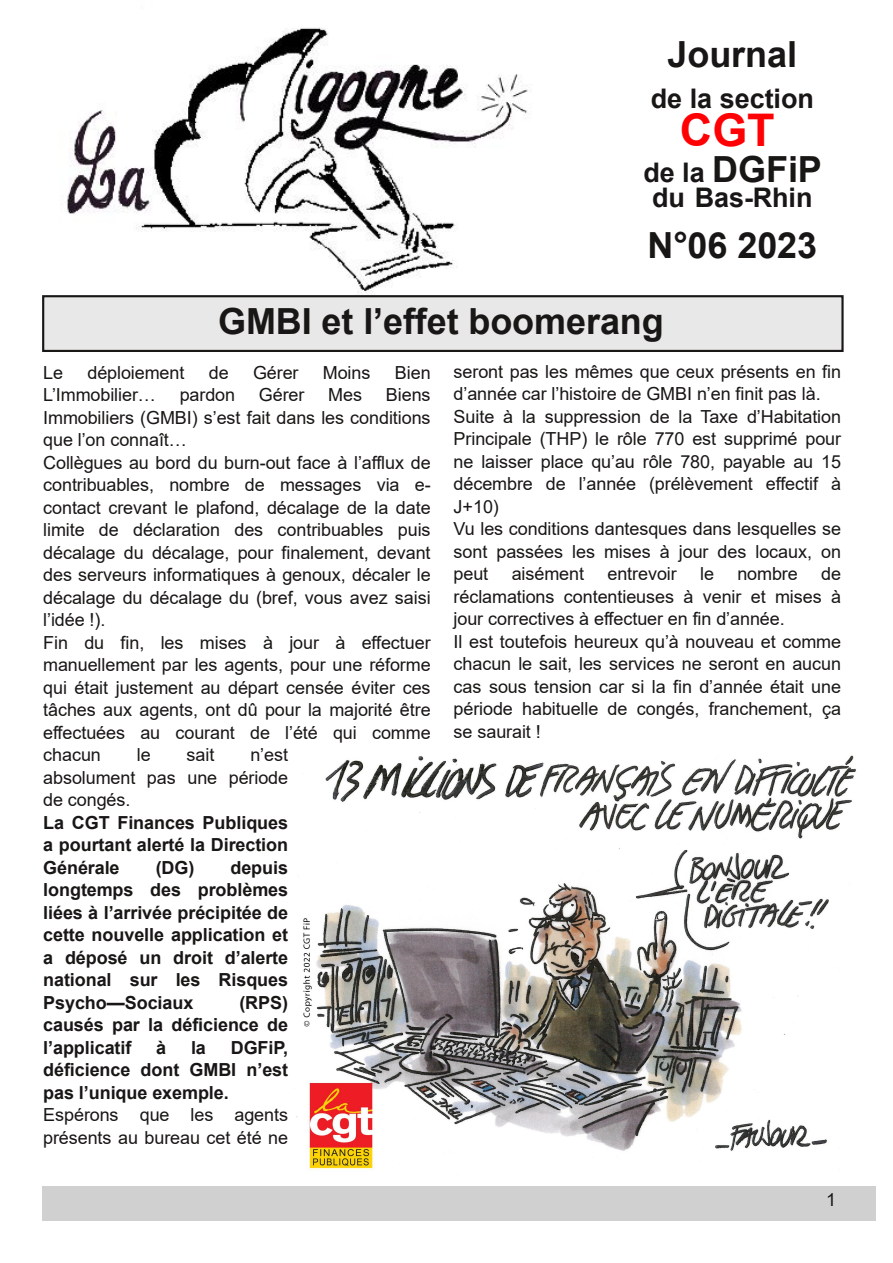
<style>
.page{position:relative;width:893px;height:1263px;background:#fff}
.page>*{position:absolute;margin:0;border:0;box-sizing:border-box;transform-origin:0 0}
.t1{font:700 45px "Arial";color:#ff0004}
.t2{font:700 36px/76.5px "Arial";color:#181715}
.t3{font:700 27px "Arial";color:#181715}
.t4{font:18px/22.5px "Arial";letter-spacing:-.005em;color:#181715}
.t5{font:700 18px/22.5px "Arial";color:#181715;text-align:justify}
.s1{font-size:27px}
</style>
<div class="page">
<img style="left:61px;top:28px;width:467px;height:267px">
<div style="left:43px;top:296px;width:800px;height:55px;background:#e8e8e8"></div>
<div style="left:42px;top:295px;width:802px;height:57px;border:2px solid #181715"></div>
<div style="left:42px;top:1186px;width:834px;height:34px;background:#d0d0d0"></div>
<img style="left:296px;top:755px;width:560px;height:416px">
<h2 class="t2" style="left:668px;top:17px;width:131px">Journal</h2>
<h3 class="t3" style="left:651px;top:83px;width:165px">de la section</h3>
<h1 class="t1" style="left:680px;top:106px;width:96px">CGT</h1>
<h2 class="t2" style="left:643px;top:131px;width:180px"><span class="s1">de la</span> DGFiP</h2>
<h3 class="t3" style="left:652px;top:183px;width:162px">du Bas-Rhin</h3>
<h2 class="t2" style="left:218px;top:207px;width:601px;text-indent:429px">N°06 2023<br>GMBI et l’effet boomerang</h2>
<p class="t4" style="left:43px;top:361px;width:21px">Le</p>
<p class="t4" style="left:87px;top:361px;width:98px">déploiement</p>
<p class="t4" style="left:209px;top:361px;width:21px">de</p>
<p class="t4" style="left:253px;top:361px;width:47px">Gérer</p>
<p class="t4" style="left:323px;top:361px;width:49px">Moins</p>
<p class="t4" style="left:395px;top:361px;width:37px">Bien</p>
<p class="t4" style="left:43px;top:384px;width:114px">L’Immobilier…</p>
<p class="t4" style="left:180px;top:384px;width:57px">pardon</p>
<p class="t4" style="left:259px;top:384px;width:47px">Gérer</p>
<p class="t4" style="left:328px;top:384px;width:35px">Mes</p>
<p class="t4" style="left:43px;top:384px;width:389px;text-indent:343px">Biens Immobiliers (GMBI) s’est fait dans les conditions que l’on connaît…<br>Collègues au bord du burn-out face à l’afflux de contribuables, nombre de messages via e&shy;contact crevant le plafond, décalage de la date limite de déclaration des contribuables puis décalage du décalage, pour finalement, devant des serveurs informatiques à genoux, décaler le décalage du décalage du (bref, vous avez saisi l’idée !).<br>Fin du fin, les mises à jour à effectuer manuellement par les agents, pour une réforme qui était justement au départ censée éviter ces tâches aux agents, ont dû pour la majorité être effectuées au courant de l’été qui comme chacun</p>
<p class="t4" style="left:43px;top:744px;width:246px;text-align:justify;text-indent:207px">n’est absolument pas une période de congés.</p>
<p class="t5" style="left:43px;top:811px;width:246px">La CGT Finances Publiques a pourtant alerté la Direction Générale</p>
<p class="t4" style="left:137px;top:744px;width:15px">le</p>
<p class="t4" style="left:187px;top:744px;width:29px">sait</p>
<p class="t5" style="left:43px;top:856px;width:247px;text-indent:113px">(DG) depuis longtemps des problèmes liées à l’arrivée précipitée de cette nouvelle application et a déposé un droit d’alerte national sur les Risques Psycho—Sociaux</p>
<p class="t5" style="left:43px;top:991px;width:247px;text-indent:196px">(RPS) causés par la déficience de l’applicatif</p>
<p class="t5" style="left:43px;top:1036px;width:247px;text-indent:188px">DGFiP, déficience dont GMBI n’est pas l’unique exemple.</p>
<p class="t4" style="left:43px;top:1104px;width:246px">Espérons que les agents présents au bureau cet été ne</p>
<p class="t5" style="left:156px;top:1036px;width:12px">à</p>
<p class="t5" style="left:191px;top:1036px;width:16px">la</p>
<p class="t4" style="left:454px;top:360px;width:389px">seront pas les mêmes que ceux présents en fin d’année car l’histoire de GMBI n’en finit pas là.<br>Suite à la suppression de la Taxe d’Habitation Principale (THP) le rôle 770 est supprimé pour ne laisser place qu’au rôle 780, payable au 15 décembre de l’année (prélèvement effectif à J+10)<br>Vu les conditions dantesques dans lesquelles se sont passées les mises à jour des locaux, on peut</p>
<p class="t4" style="left:512px;top:563px;width:74px">aisément</p>
<p class="t4" style="left:608px;top:563px;width:71px">entrevoir</p>
<p class="t4" style="left:700px;top:563px;width:15px">le</p>
<p class="t4" style="left:737px;top:563px;width:62px">nombre</p>
<p class="t4" style="left:454px;top:563px;width:389px;text-indent:368px">de réclamations contentieuses à venir et mises à jour correctives à effectuer en fin d’année.<br>Il est toutefois heureux qu’à nouveau et comme chacun le sait, les services ne seront en aucun cas sous tension car si la fin d’année était une période habituelle de congés, franchement, ça se saurait !</p>
<p class="t4" style="left:826px;top:1189px;width:12px">1</p>
</div>
